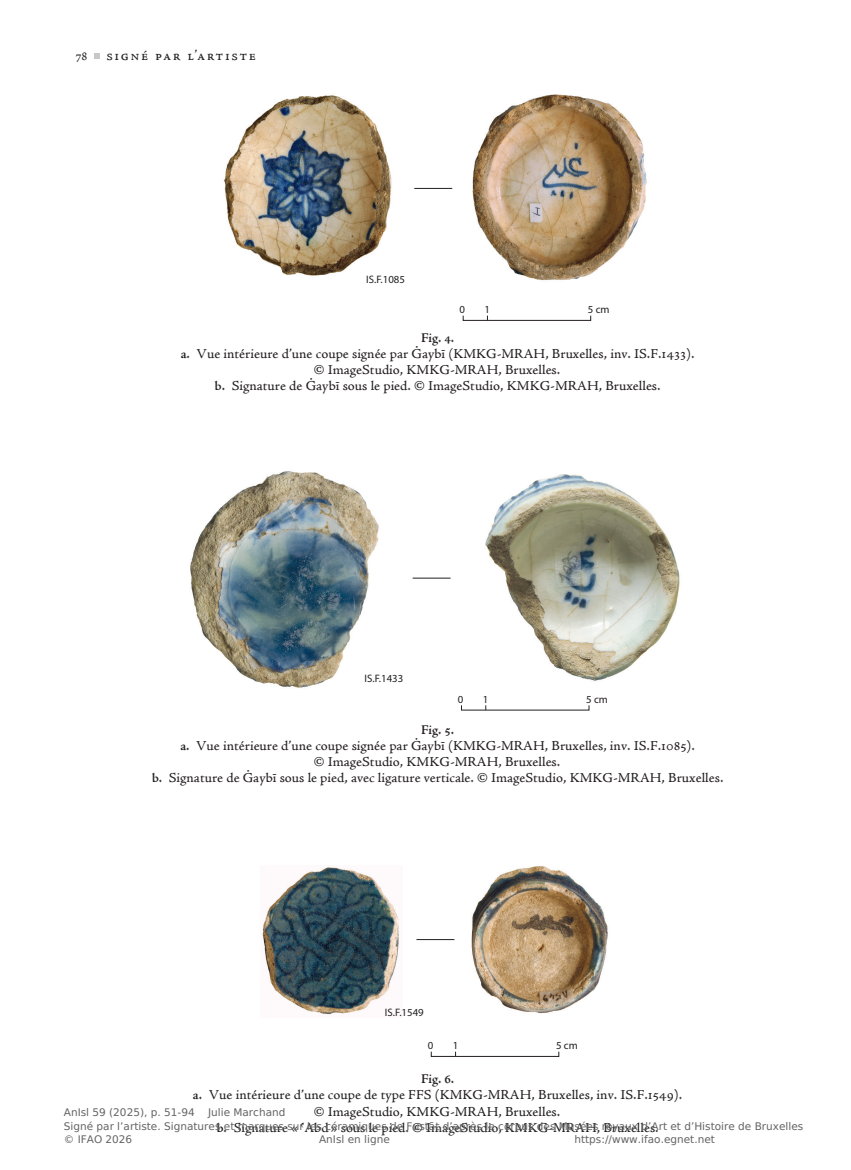
<style>
.page{position:relative;width:851px;height:1170px;background:#fff}
.page>*{position:absolute;margin:0;border:0;box-sizing:border-box;transform-origin:0 0}
.t1{font:15px "Adobe Jenson Pro IFAO";letter-spacing:.105em;color:#231f20}
.txt_Legende{font:13.5px/16.2px "Adobe Jenson Pro Caption IFAO";color:#231f20;text-align:center}
.txt_Legende-2{font:600 13.5px "Adobe Jenson Pro IFAO";color:#231f20}
.t2{font:13.5px "Adobe Jenson Pro IFAO";color:#231f20}
.t3{font:10.8px "Myriad Pro";color:#231f20}
.t4{font:10.5px/13px "DejaVu Sans";color:#646464}
.s1{font-family:"Adobe Jenson Pro IFAO";font-weight:600}
</style>
<div class="page">
<hr style="left:414px;top:188px;width:38px;height:1px;background:#231f20">
<img style="left:472px;top:94px;width:175px;height:187px">
<img style="left:224px;top:95px;width:168px;height:181px">
<hr style="left:412px;top:577px;width:38px;height:1px;background:#231f20">
<img style="left:190px;top:471px;width:189px;height:217px">
<img style="left:485px;top:474px;width:195px;height:207px">
<hr style="left:416px;top:939px;width:38px;height:1px;background:#231f20">
<img style="left:471px;top:866px;width:137px;height:148px">
<img style="left:262px;top:867px;width:137px;height:148px">
<svg style="left:94px;top:53px;width:6px;height:6px"></svg>
<p class="t2" style="left:75px;top:47px;width:14px">78</p>
<p class="t1" style="left:106px;top:46px;width:151px">signé par l’artiste</p>
<p class="t3" style="left:366px;top:273px;width:40px">IS.F.1085</p>
<p class="t3" style="left:459px;top:303px;width:7px">0</p>
<p class="t3" style="left:484px;top:303px;width:7px">1</p>
<p class="t3" style="left:588px;top:303px;width:23px">5 cm</p>
<p class="txt_Legende-2" style="left:421px;top:328px;width:35px">Fig. 4.</p>
<p class="txt_Legende" style="left:181px;top:345px;width:515px"><span class="s1">a.</span> Vue intérieure d’une coupe signée par Ġaybī (KMKG‑MRAH, Bruxelles, inv. IS.F.1433). © ImageStudio, KMKG‑MRAH, Bruxelles.</p>
<p class="txt_Legende" style="left:215px;top:378px;width:447px"><span class="s1">b.</span> Signature de Ġaybī sous le pied. © ImageStudio, KMKG‑MRAH, Bruxelles.</p>
<p class="t3" style="left:364px;top:671px;width:40px">IS.F.1433</p>
<p class="t3" style="left:458px;top:692px;width:7px">0</p>
<p class="t3" style="left:483px;top:692px;width:7px">1</p>
<p class="t3" style="left:586px;top:692px;width:23px">5 cm</p>
<p class="txt_Legende-2" style="left:421px;top:720px;width:35px">Fig. 5.</p>
<p class="txt_Legende" style="left:180px;top:737px;width:516px"><span class="s1">a.</span> Vue intérieure d’une coupe signée par Ġaybī (KMKG‑MRAH, Bruxelles, inv. IS.F.1085). © ImageStudio, KMKG‑MRAH, Bruxelles.</p>
<p class="txt_Legende" style="left:152px;top:769px;width:572px"><span class="s1">b.</span> Signature de Ġaybī sous le pied, avec ligature verticale. © ImageStudio, KMKG‑MRAH, Bruxelles.</p>
<p class="t3" style="left:385px;top:1005px;width:40px">IS.F.1549</p>
<p class="t3" style="left:427px;top:1038px;width:7px">0</p>
<p class="t3" style="left:452px;top:1038px;width:7px">1</p>
<p class="t3" style="left:556px;top:1038px;width:23px">5 cm</p>
<p class="txt_Legende-2" style="left:421px;top:1070px;width:35px">Fig. 6.</p>
<p class="txt_Legende" style="left:193px;top:1086px;width:491px"><span class="s1">a.</span> Vue intérieure d’une coupe de type FFS (KMKG‑MRAH, Bruxelles, inv. IS.F.1549). © ImageStudio, KMKG‑MRAH, Bruxelles.</p>
<p class="txt_Legende" style="left:217px;top:1119px;width:443px"><span class="s1">b.</span> Signature «ʿAbd» sous le pied. © ImageStudio, KMKG‑MRAH, Bruxelles.</p>
<p class="t4" style="left:64px;top:1106px;width:132px">AnIsl 59 (2025), p. 51-94</p>
<p class="t4" style="left:64px;top:1106px;width:741px;text-indent:144px">Julie Marchand<br>Signé par l’artiste. Signatures et marques sur les céramiques de Fusṭāṭ d’après le corpus des Musées royaux d’Art et d’Histoire de Bruxelles © IFAO 2026</p>
<p class="t4" style="left:319px;top:1132px;width:72px">AnIsl en ligne</p>
<p class="t4" style="left:574px;top:1132px;width:142px">https://www.ifao.egnet.net</p>
</div>
